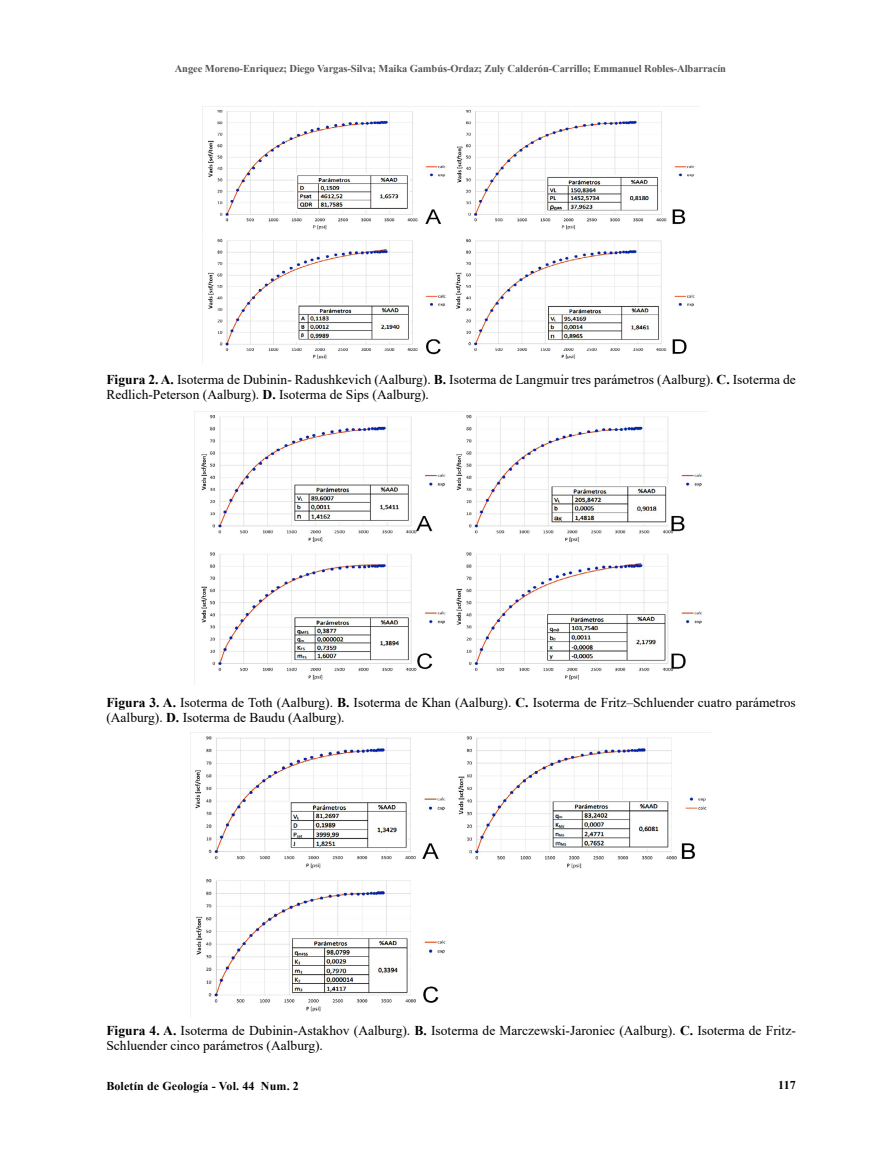
<style>
.page{position:relative;width:881px;height:1149px;background:#fff}
.page>*{position:absolute;margin:0;border:0;box-sizing:border-box;transform-origin:0 0}
.t1{font:13.5px/15px "Times New Roman";color:#000}
.t2{font:700 12px "Times New Roman";letter-spacing:.01em;color:#000}
.t3{font:700 10.5px "Times New Roman";letter-spacing:-.01em;color:#575756}
.s1{font-weight:700}
</style>
<div class="page">
<img style="left:202px;top:106px;width:497px;height:258px">
<img style="left:194px;top:411px;width:513px;height:274px">
<img style="left:190px;top:732px;width:521px;height:285px">
<p class="t3" style="left:175px;top:61px;width:552px">Angee Moreno-Enriquez; Diego Vargas-Silva; Maika Gambús-Ordaz; Zuly Calderón-Carrillo; Emmanuel Robles-Albarracín</p>
<p class="t1" style="left:106px;top:371px;width:690px"><span class="s1">Figura 2. A.</span> Isoterma de Dubinin- Radushkevich (Aalburg). <span class="s1">B.</span> Isoterma de Langmuir tres parámetros (Aalburg). <span class="s1">C.</span> Isoterma de<br>Redlich-Peterson (Aalburg). <span class="s1">D.</span> Isoterma de Sips (Aalburg).</p>
<p class="t1" style="left:106px;top:694px;width:690px"><span class="s1">Figura 3. A.</span> Isoterma de Toth (Aalburg). <span class="s1">B.</span> Isoterma de Khan (Aalburg). <span class="s1">C.</span> Isoterma de Fritz–Schluender cuatro parámetros (Aalburg). <span class="s1">D.</span> Isoterma de Baudu (Aalburg).</p>
<p class="t1" style="left:106px;top:1022px;width:690px"><span class="s1">Figura 4. A.</span> Isoterma de Dubinin-Astakhov (Aalburg). <span class="s1">B.</span> Isoterma de Marczewski-Jaroniec (Aalburg). <span class="s1">C.</span> Isoterma de Fritz-<br>Schluender cinco parámetros (Aalburg).</p>
<p class="t2" style="left:106px;top:1076px;width:194px">Boletín de Geología - Vol. 44 Num. 2</p>
<p class="t2" style="left:778px;top:1076px;width:19px">117</p>
</div>
